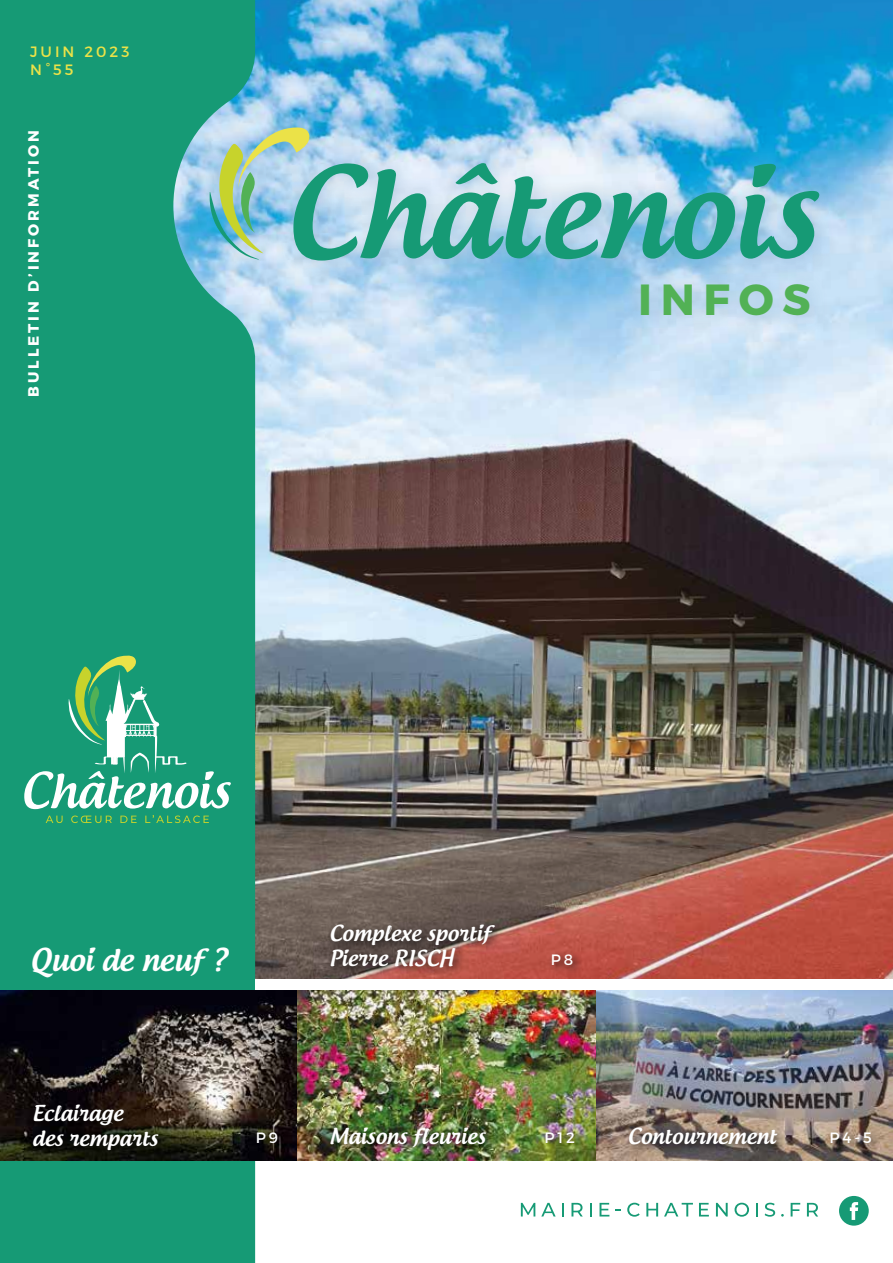
<style>
.page{position:relative;width:893px;height:1263px;background:#fff}
.page>*{position:absolute;margin:0;border:0;box-sizing:border-box;transform-origin:0 0}
.t1{font:500 120px "Androgyne";color:#169a75}
.t2{font:700 43.5px "Montserrat";letter-spacing:.2em;color:#52b155}
.t3{font:500 30px "Androgyne";color:#fff}
.t4{font:500 21px/25.2px "Androgyne";color:#fff}
.t5{font:700 15px "Montserrat";letter-spacing:.2em;color:#fff}
.t6{font:15px/18px "Montserrat";letter-spacing:.2em;color:#ebe248}
.t7{font:15px "Montserrat";letter-spacing:.2em;color:#fff}
</style>
<div class="page">
<img style="left:255px;top:0;width:638px;height:979px">
<svg style="left:521px;top:1203px;width:14px;height:13px"></svg>
<svg style="left:541px;top:1203px;width:15px;height:13px"></svg>
<svg style="left:562px;top:1203px;width:1px;height:13px"></svg>
<svg style="left:571px;top:1203px;width:12px;height:13px"></svg>
<svg style="left:590px;top:1203px;width:1px;height:13px"></svg>
<svg style="left:599px;top:1203px;width:10px;height:13px"></svg>
<svg style="left:627px;top:1203px;width:13px;height:14px"></svg>
<svg style="left:646px;top:1203px;width:12px;height:13px"></svg>
<svg style="left:664px;top:1203px;width:29px;height:13px"></svg>
<svg style="left:699px;top:1203px;width:10px;height:13px"></svg>
<svg style="left:716px;top:1203px;width:12px;height:13px"></svg>
<svg style="left:734px;top:1203px;width:15px;height:14px"></svg>
<svg style="left:756px;top:1203px;width:2px;height:13px"></svg>
<svg style="left:765px;top:1203px;width:10px;height:14px"></svg>
<svg style="left:791px;top:1203px;width:9px;height:13px"></svg>
<svg style="left:807px;top:1203px;width:11px;height:13px"></svg>
<svg style="left:839px;top:1196px;width:30px;height:29px"></svg>
<div style="left:0;top:0;width:255px;height:1263px;background:#169a75"></div>
<svg style="left:46px;top:816px;width:17px;height:7px"></svg>
<svg style="left:71px;top:815px;width:41px;height:8px"></svg>
<svg style="left:120px;top:816px;width:17px;height:7px"></svg>
<svg style="left:145px;top:815px;width:64px;height:8px"></svg>
<svg style="left:24px;top:654px;width:207px;height:155px;background:#3eaa87"></svg>
<div style="left:195px;top:112px;width:645px;height:224px;background:#065299;opacity:.3"></div>
<div style="left:183px;top:101px;width:153px;height:182px;background:#fff;opacity:.55"></div>
<svg style="left:209px;top:126px;width:102px;height:134px;background:#9ec9b7"></svg>
<div style="left:267px;top:137px;width:578px;height:151px;background:#fff;opacity:.55"></div>
<div style="left:613px;top:257px;width:223px;height:85px;background:#fff;opacity:.55"></div>
<div style="left:326px;top:919px;width:180px;height:59px;background:#000;opacity:.75"></div>
<div style="left:547px;top:949px;width:36px;height:27px;background:#000;opacity:.75"></div>
<img style="left:595px;top:990px;width:298px;height:170px">
<div style="left:625px;top:1122px;width:162px;height:33px;background:#000;opacity:.75"></div>
<svg style="left:0;top:990px;width:298px;height:170px;background:#332d2c"></svg>
<div style="left:29px;top:1099px;width:140px;height:61px;background:#000;opacity:.75"></div>
<div style="left:252px;top:1127px;width:36px;height:26px;background:#000;opacity:.75"></div>
<div style="left:826px;top:1127px;width:56px;height:26px;background:#000;opacity:.75"></div>
<img style="left:298px;top:990px;width:297px;height:170px">
<div style="left:326px;top:1123px;width:170px;height:34px;background:#000;opacity:.75"></div>
<div style="left:541px;top:1127px;width:44px;height:27px;background:#000;opacity:.75"></div>
<p class="t6" style="left:30px;top:43px;width:101px">JUIN 2023<br>N°55</p>
<p class="t5" style="left:24px;top:397px;width:269px;rotate:-90deg">BULLETIN D’INFORMATION</p>
<h1 class="t1" style="left:285px;top:136px;width:533px">Châtenois</h1>
<h2 class="t2" style="left:638px;top:272px;width:174px">INFOS</h2>
<h3 class="t3" style="left:30px;top:940px;width:198px">Quoi de neuf ?</h3>
<p class="t4" style="left:330px;top:920px;width:163px">Complexe sportif<br>Pierre RISCH</p>
<p class="t7" style="left:551px;top:950px;width:24px">P8</p>
<p class="t4" style="left:33px;top:1100px;width:127px">Eclairage des remparts</p>
<p class="t4" style="left:628px;top:1123px;width:150px">Contournement</p>
<p class="t7" style="left:256px;top:1128px;width:24px">P9</p>
<p class="t4" style="left:330px;top:1123px;width:158px">Maisons fleuries</p>
<p class="t7" style="left:544px;top:1128px;width:32px">P12</p>
<p class="t7" style="left:829px;top:1128px;width:44px">P4-5</p>
</div>
